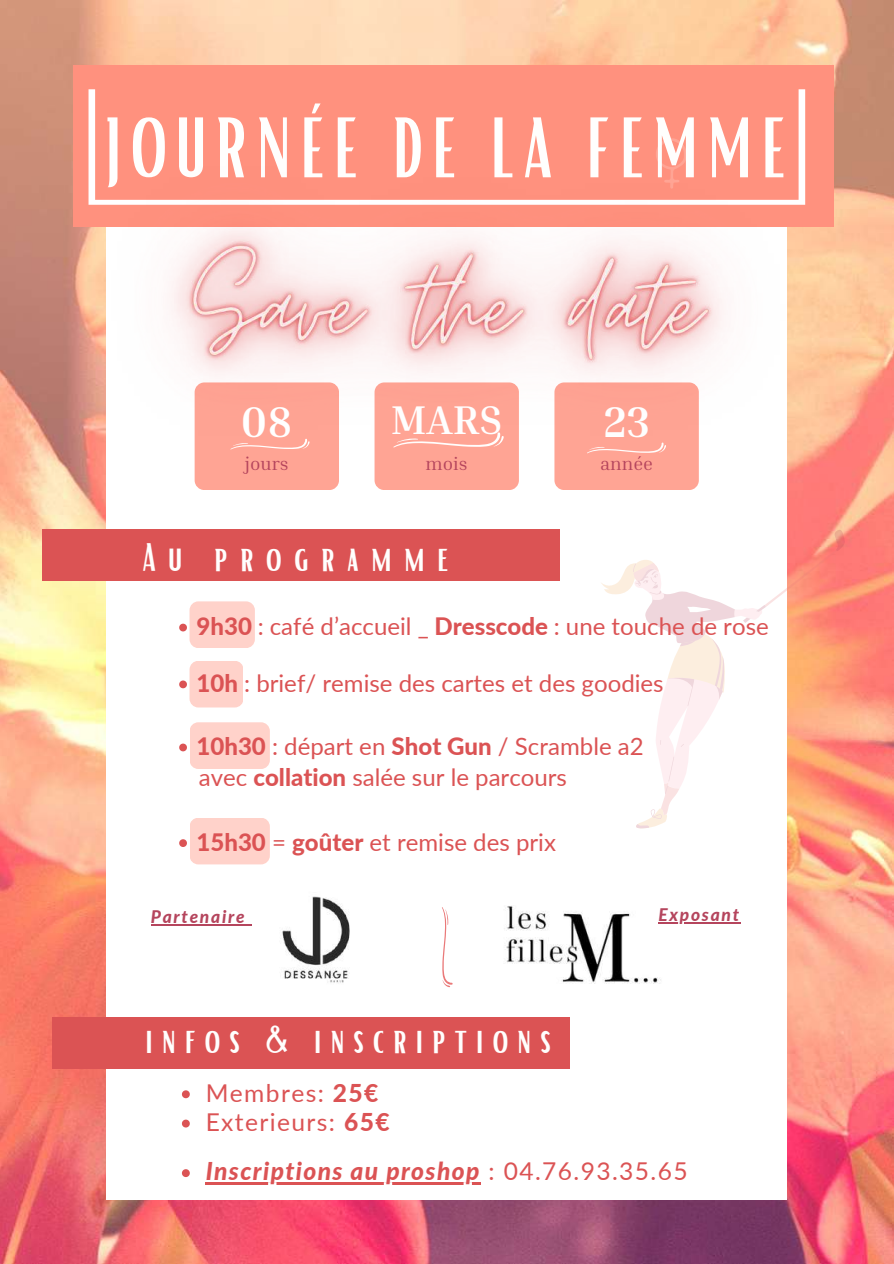
<style>
.page{position:relative;width:894px;height:1264px;background:#fff}
.page>*{position:absolute;margin:0;border:0;box-sizing:border-box;transform-origin:0 0}
.t1{font:82.65px "Bright";letter-spacing:.1em;color:#fffefd}
.t2{font:700 43.95px "Inria Serif";color:#fff}
.t3{font:700 41.1px "Inria Serif";color:#fff}
.t4{font:38.25px "Bright";letter-spacing:.22em;color:#fffefd}
.t5{font:38.25px "Bright";letter-spacing:.315em;color:#fffefd}
.t6{font:italic 800 24.6px "Lato";letter-spacing:.055em;color:#db5354}
.t7{font:24.6px/29.2px "Lato";letter-spacing:.055em;color:#db5354}
.t8{font:24px "Lato";color:#db5354}
.t9{font:18.75px "Inria Serif";color:#b5455d}
.t10{font:italic 800 17.4px "Lato";letter-spacing:.1em;color:#b5455d}
.s1{font-weight:800}
.s2{font-weight:400;font-style:normal}
</style>
<div class="page">
<img style="left:0;top:0;width:893px;height:1263px">
<div style="left:107px;top:145px;width:680px;height:1055px;background:#fff"></div>
<svg style="left:601px;top:567px;width:66px;height:261px"></svg>
<svg style="left:632px;top:567px;width:212px;height:252px"></svg>
<div style="left:43px;top:529px;width:516px;height:52px;background:#db5354"></div>
<div style="left:189px;top:817px;width:80px;height:47px;background:#ffd2ca;border-radius:9px"></div>
<div style="left:189px;top:722px;width:80px;height:47px;background:#ffd2ca;border-radius:9px"></div>
<div style="left:189px;top:660px;width:54px;height:47px;background:#ffd2ca;border-radius:9px"></div>
<div style="left:189px;top:601px;width:66px;height:47px;background:#ffd2ca;border-radius:9px"></div>
<div style="left:52px;top:1017px;width:517px;height:51px;background:#db5354"></div>
<svg style="left:182px;top:1090px;width:8px;height:8px"></svg>
<svg style="left:182px;top:1119px;width:8px;height:8px"></svg>
<svg style="left:182px;top:1169px;width:8px;height:7px"></svg>
<hr style="left:206px;top:1182px;width:274px;height:2px;background:#db5354">
<svg style="left:442px;top:907px;width:11px;height:80px"></svg>
<img style="left:282px;top:896px;width:68px;height:87px">
<img style="left:504px;top:905px;width:162px;height:78px">
<img style="left:18px;top:50px;width:863px;height:517px">
<svg style="left:179px;top:623px;width:8px;height:8px"></svg>
<svg style="left:179px;top:680px;width:8px;height:8px"></svg>
<svg style="left:179px;top:743px;width:8px;height:8px"></svg>
<svg style="left:179px;top:839px;width:8px;height:8px"></svg>
<hr style="left:151px;top:924px;width:95px;height:1px;background:#b5455d">
<hr style="left:658px;top:922px;width:82px;height:1px;background:#b5455d">
<h1 class="t1" style="left:104px;top:95px;width:683px">JOURNÉE DE LA FEMME</h1>
<h3 class="t3" style="left:390px;top:394px;width:113px">MARS</h3>
<h2 class="t2" style="left:603px;top:394px;width:48px">23</h2>
<p class="t9" style="left:600px;top:452px;width:54px">année</p>
<h2 class="t2" style="left:240px;top:394px;width:53px">08</h2>
<p class="t9" style="left:245px;top:452px;width:46px">jours</p>
<p class="t9" style="left:425px;top:452px;width:44px">mois</p>
<h3 class="t5" style="left:142px;top:532px;width:307px">Au programme</h3>
<p class="t8" style="left:196px;top:611px;width:573px"><span class="s1">9h30</span> : café d’accueil _ <span class="s1">Dresscode</span> : une touche de rose</p>
<p class="t8" style="left:196px;top:668px;width:468px"><span class="s1">10h</span> : brief/ remise des cartes et des goodies</p>
<p class="t8" style="left:196px;top:731px;width:448px"><span class="s1">10h30</span> : départ en <span class="s1">Shot Gun</span> / Scramble a2</p>
<p class="t8" style="left:199px;top:762px;width:370px">avec <span class="s1">collation</span> salée sur le parcours</p>
<p class="t8" style="left:196px;top:827px;width:361px"><span class="s1">15h30</span> = <span class="s1">goûter</span> et remise des prix</p>
<p class="t10" style="left:151px;top:905px;width:95px">Partenaire</p>
<p class="t10" style="left:658px;top:904px;width:82px">Exposant</p>
<h3 class="t4" style="left:145px;top:1015px;width:407px">infos &amp; inscriptions</h3>
<p class="t7" style="left:206px;top:1077px;width:185px">Membres: <span class="s1">25€<br></span>Exterieurs: <span class="s1">65€</span></p>
<p class="t6" style="left:206px;top:1156px;width:483px">Inscriptions au proshop <span class="s2">: 04.76.93.35.65</span></p>
</div>
